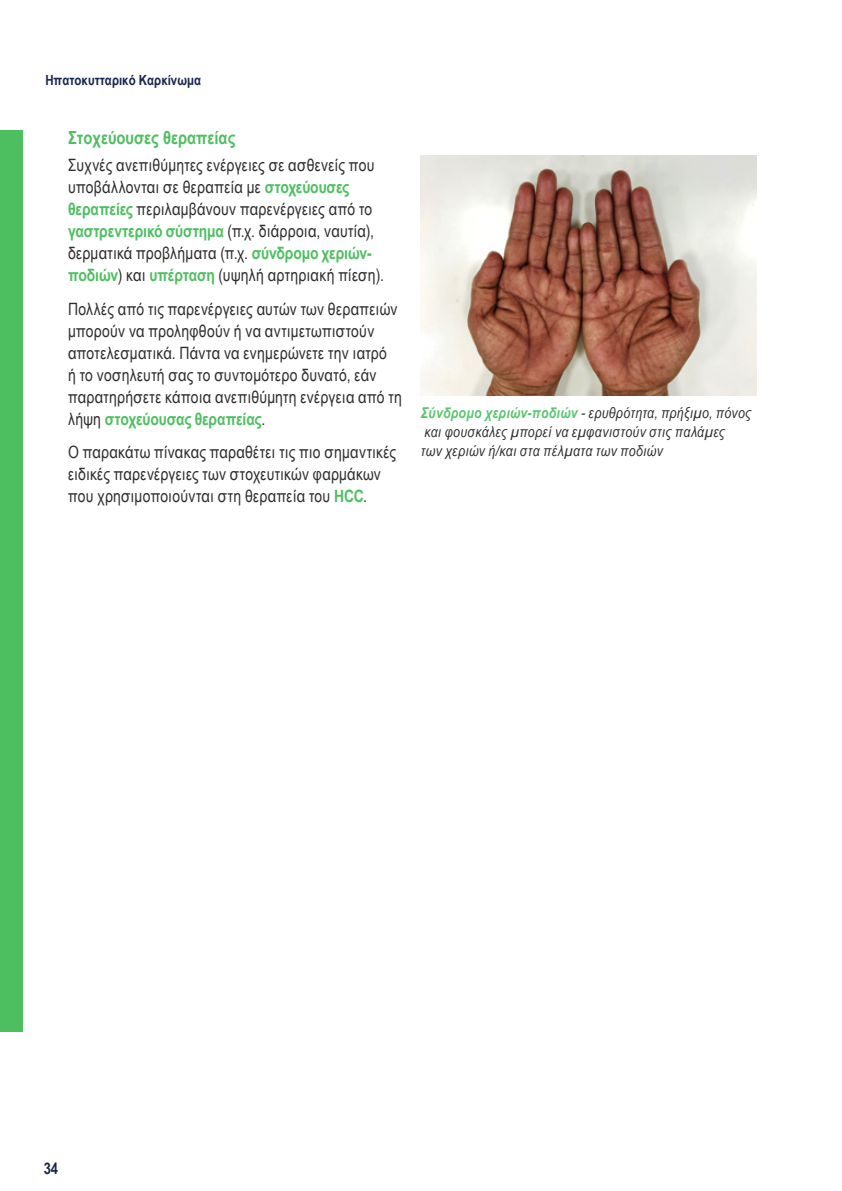
<style>
.page{position:relative;width:842px;height:1191px;background:#fff}
.page>*{position:absolute;margin:0;border:0;box-sizing:border-box;transform-origin:0 0}
.PG_BODY_SUBTITLE{font:700 18px "Arial Narrow";color:#4ebf61}
.PG-BODY{font:17px/22px "Arial Narrow";letter-spacing:.015em;color:#2e2e2d}
.t1{font:700 16px "Arial Narrow";color:#17254e}
.PG-BODY-2{font:italic 15px "Arial Narrow";letter-spacing:.02em;color:#2e2e2d}
.t2{font:700 14px "Arial Narrow";color:#17254e}
.s1{font-weight:700;color:#4ebf61}
.s2{font-weight:700;color:#5bc66f}
</style>
<div class="page">
<div style="left:0;top:130px;width:23px;height:902px;background:#4ebf61"></div>
<img style="left:421px;top:156px;width:336px;height:240px">
<p class="t2" style="left:45px;top:70px;width:157px">Ηπατοκυτταρικό Καρκίνωμα</p>
<p class="PG_BODY_SUBTITLE" style="left:68px;top:124px;width:169px">Στοχεύουσες θεραπείας</p>
<p class="PG-BODY" style="left:68px;top:154px;width:317px">Συχνές ανεπιθύμητες ενέργειες σε ασθενείς που υποβάλλονται σε θεραπεία με <span class="s1">στοχεύουσες θεραπείες</span> περιλαμβάνουν παρενέργειες από το <span class="s1">γαστρεντερικό σύστημα</span> (π.χ. διάρροια, ναυτία), δερματικά προβλήματα (π.χ. <span class="s1">σύνδρομο χεριών&shy;ποδιών</span>) και <span class="s1">υπέρταση</span> (υψηλή αρτηριακή πίεση).</p>
<p class="PG-BODY" style="left:68px;top:297px;width:335px">Πολλές από τις παρενέργειες αυτών των θεραπειών μπορούν να προληφθούν ή να αντιμετωπιστούν αποτελεσματικά. Πάντα να ενημερώνετε την ιατρό<br>ή το νοσηλευτή σας το συντομότερο δυνατό, εάν παρατηρήσετε κάποια ανεπιθύμητη ενέργεια από τη λήψη <span class="s1">στοχεύουσας θεραπείας</span>.</p>
<p class="PG-BODY" style="left:68px;top:440px;width:330px">Ο παρακάτω πίνακας παραθέτει τις πιο σημαντικές ειδικές παρενέργειες των στοχευτικών φαρμάκων που χρησιμοποιούνται στη θεραπεία του <span class="s1">HCC</span>.</p>
<p class="PG-BODY-2" style="left:421px;top:402px;width:332px"><span class="s2">Σύνδρομο χεριών-ποδιών</span> - ερυθρότητα, πρήξιμο, πόνος</p>
<p class="PG-BODY-2" style="left:424px;top:421px;width:302px">και φουσκάλες μπορεί να εμφανιστούν στις παλάμες</p>
<p class="PG-BODY-2" style="left:421px;top:440px;width:243px">των χεριών ή/και στα πέλματα των ποδιών</p>
<p class="t1" style="left:44px;top:1156px;width:16px">34</p>
</div>
